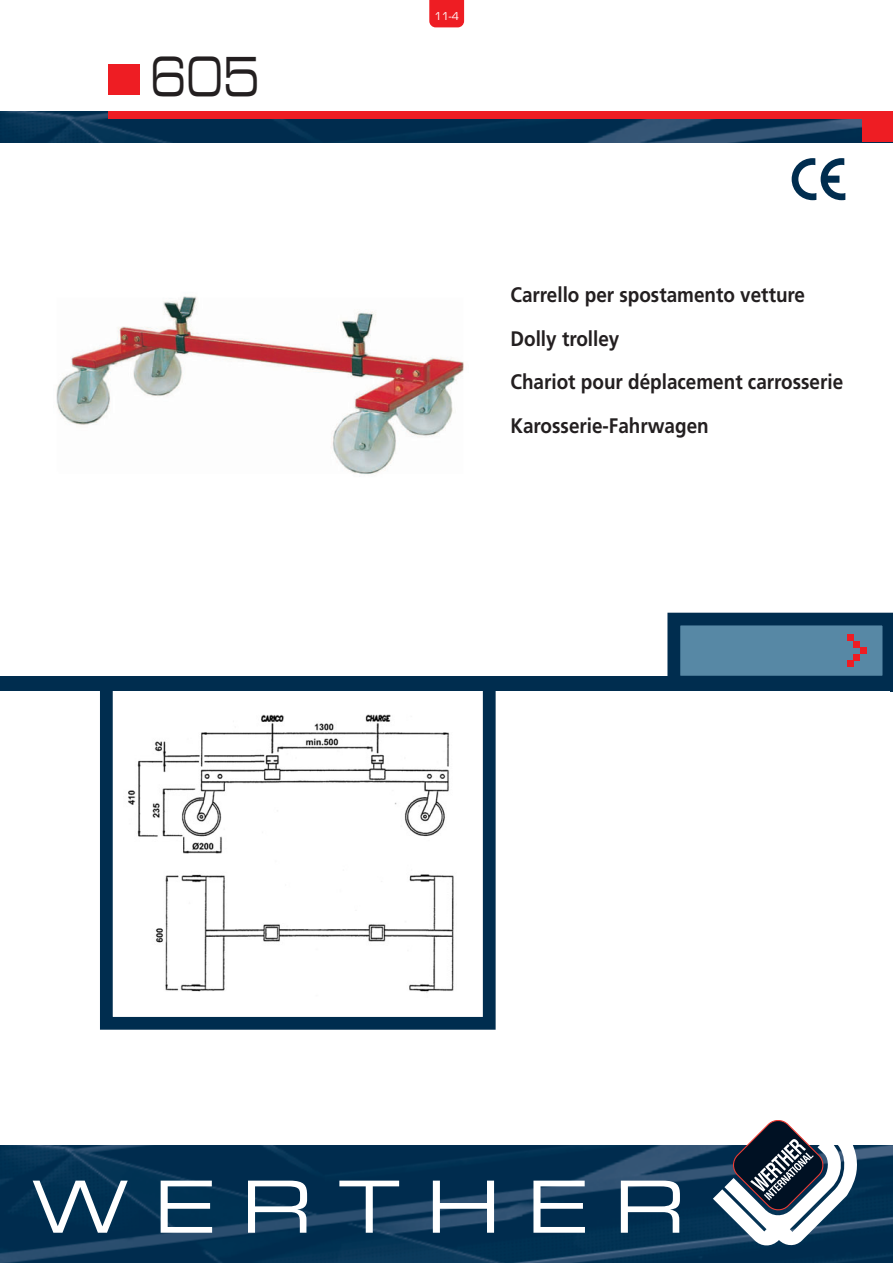
<style>
.page{position:relative;width:893px;height:1263px;background:#fff}
.page>*{position:absolute;margin:0;border:0;box-sizing:border-box;transform-origin:0 0}
.t1{font:54px "Eurostile Extended Two";color:#231f20;scale:.7 1}
.t2{font:700 21px/43.5px "Frutiger";color:#231f20;scale:.9 1}
.t3{font:10.5px "Eurostile";color:#fff}
</style>
<div class="page">
<div style="left:0;top:676px;width:892px;height:15px;background:#002d4f"></div>
<img style="left:0;top:111px;width:862px;height:31px">
<div style="left:862px;top:111px;width:30px;height:31px;background:#ee1d23"></div>
<div style="left:109px;top:111px;width:783px;height:8px;background:#ee1d23"></div>
<svg style="left:791px;top:158px;width:54px;height:42px"></svg>
<img style="left:0;top:1145px;width:892px;height:118px">
<svg style="left:712px;top:1120px;width:146px;height:128px"></svg>
<svg style="left:33px;top:1181px;width:95px;height:52px"></svg>
<svg style="left:161px;top:1181px;width:51px;height:52px"></svg>
<svg style="left:248px;top:1181px;width:59px;height:52px"></svg>
<svg style="left:339px;top:1181px;width:60px;height:52px"></svg>
<svg style="left:433px;top:1181px;width:61px;height:52px"></svg>
<svg style="left:533px;top:1181px;width:52px;height:52px"></svg>
<svg style="left:620px;top:1181px;width:60px;height:52px"></svg>
<svg style="left:667px;top:613px;width:223px;height:63px"></svg>
<div style="left:853px;top:641px;width:7px;height:6px;background:#ee1d23"></div>
<div style="left:847px;top:634px;width:6px;height:7px;background:#ee1d23"></div>
<div style="left:860px;top:647px;width:6px;height:7px;background:#ee1d23"></div>
<div style="left:853px;top:654px;width:7px;height:6px;background:#ee1d23"></div>
<div style="left:847px;top:660px;width:6px;height:7px;background:#ee1d23"></div>
<div style="left:109px;top:64px;width:31px;height:31px;background:#ee1d23"></div>
<img style="left:56px;top:296px;width:408px;height:178px">
<div style="left:100px;top:677px;width:395px;height:353px;border:13px solid #002d4f"></div>
<img style="left:128px;top:714px;width:326px;height:279px">
<hr style="left:890px;top:613px;width:2px;height:78px;background:#002d4f">
<svg style="left:429px;top:0;width:35px;height:27px"></svg>
<h1 class="t1" style="left:150px;top:57px;width:158px">605</h1>
<p class="t3" style="left:434px;top:12px;width:26px">11-4</p>
<p class="t2" style="left:510px;top:275px;width:371px">Carrello per spostamento vetture<br>Dolly trolley<br>Chariot pour déplacement carrosserie<br>Karosserie-Fahrwagen</p>
</div>
